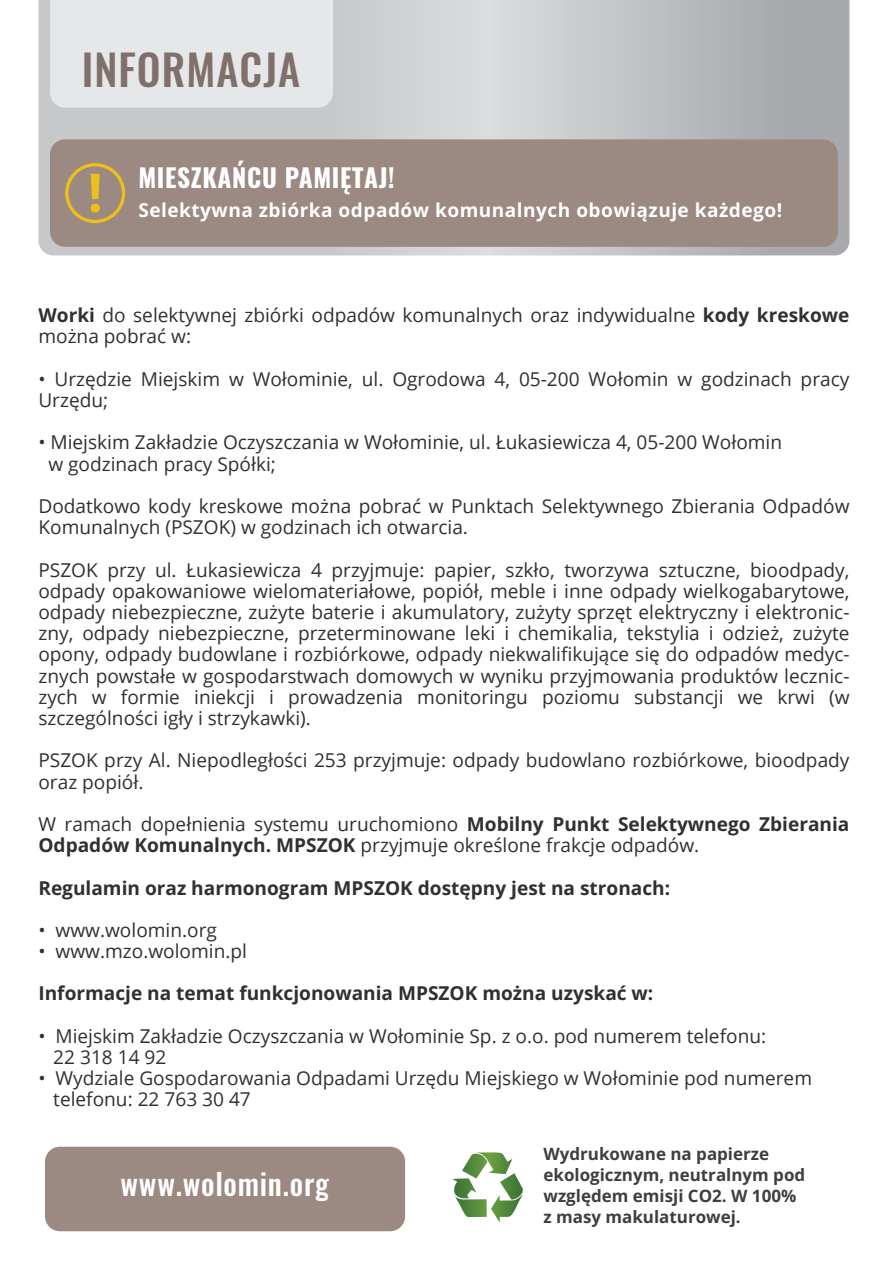
<style>
.page{position:relative;width:893px;height:1263px;background:#fff}
.page>*{position:absolute;margin:0;border:0;box-sizing:border-box;transform-origin:0 0}
.t1{font:500 42.45px "Oswald";letter-spacing:.025em;color:#80706b}
.t2{font:500 29.7px "Oswald";letter-spacing:.025em;color:#fff}
.t3{font:700 25.5px "Oswald";letter-spacing:.025em;color:#fff}
.t4{font:19.05px/21.1px "Open Sans";color:#312f30}
.t5{font:700 19.05px "Open Sans";color:#312f30}
.t6{font:700 19.05px "Open Sans";letter-spacing:.025em;color:#fff}
.t7{font:700 16.95px/21.1px "Open Sans";color:#3e3e3f}
.s1{font-weight:700}
</style>
<div class="page">
<svg style="left:38px;top:0;width:811px;height:255px;background:#c4c5c7"></svg>
<div style="left:50px;top:139px;width:788px;height:108px;background:#9b8982;border-radius:15px"></div>
<div style="left:50px;top:0;width:283px;height:108px;background:#e6e7e9"></div>
<div style="left:45px;top:1147px;width:360px;height:84px;background:#9b8982;border-radius:15px"></div>
<svg style="left:65px;top:163px;width:60px;height:60px"></svg>
<svg style="left:452px;top:1152px;width:71px;height:71px"></svg>
<h1 class="t1" style="left:82px;top:40px;width:220px">INFORMACJA</h1>
<h3 class="t3" style="left:138px;top:159px;width:258px">MIESZKAŃCU PAMIĘTAJ!</h3>
<p class="t6" style="left:138px;top:197px;width:645px">Selektywna zbiórka odpadów komunalnych obowiązuje każdego!</p>
<p class="t4" style="left:38px;top:304px;width:812px"><span class="s1">Worki</span> do selektywnej zbiórki odpadów komunalnych oraz indywidualne <span class="s1">kody kreskowe </span>można pobrać w:</p>
<p class="t4" style="left:38px;top:368px;width:812px">• Urzędzie Miejskim w Wołominie, ul. Ogrodowa 4, 05-200 Wołomin w godzinach pracy<br>Urzędu;</p>
<p class="t4" style="left:48px;top:431px;width:735px;text-indent:-10px">• Miejskim Zakładzie Oczyszczania w Wołominie, ul. Łukasiewicza 4, 05-200 Wołomin w godzinach pracy Spółki;</p>
<p class="t4" style="left:38px;top:495px;width:813px">Dodatkowo kody kreskowe można pobrać w Punktach Selektywnego Zbierania Odpadów<br>Komunalnych (PSZOK) w godzinach ich otwarcia.</p>
<p class="t4" style="left:38px;top:558px;width:813px;text-align:justify">PSZOK przy ul. Łukasiewicza 4 przyjmuje: papier, szkło, tworzywa sztuczne, bioodpady, odpady opakowaniowe wielomateriałowe, popiół, meble i inne odpady wielkogabarytowe, odpady niebezpieczne, zużyte baterie i akumulatory, zużyty sprzęt elektryczny i elektronic&shy;zny, odpady niebezpieczne, przeterminowane leki i chemikalia, tekstylia i odzież, zużyte opony, odpady budowlane i rozbiórkowe, odpady niekwalifikujące się do odpadów medyc&shy;znych powstałe w gospodarstwach domowych w wyniku przyjmowania produktów lecznic&shy;zych w formie iniekcji i prowadzenia monitoringu poziomu substancji we krwi (w szczególności igły i strzykawki).</p>
<p class="t4" style="left:38px;top:749px;width:813px">PSZOK przy Al. Niepodległości 253 przyjmuje: odpady budowlano rozbiórkowe, bioodpady oraz popiół.</p>
<p class="t4" style="left:38px;top:813px;width:812px">W ramach dopełnienia systemu uruchomiono <span class="s1">Mobilny Punkt Selektywnego Zbierania<br>Odpadów Komunalnych. MPSZOK</span> przyjmuje określone frakcje odpadów.</p>
<p class="t5" style="left:38px;top:874px;width:633px">Regulamin oraz harmonogram MPSZOK dostępny jest na stronach:</p>
<p class="t4" style="left:38px;top:919px;width:180px">• www.wolomin.org</p>
<p class="t4" style="left:38px;top:940px;width:210px">• www.mzo.wolomin.pl</p>
<p class="t5" style="left:38px;top:980px;width:616px">Informacje na temat funkcjonowania MPSZOK można uzyskać w:</p>
<p class="t4" style="left:53px;top:1025px;width:714px;text-indent:-15px">• Miejskim Zakładzie Oczyszczania w Wołominie Sp. z o.o. pod numerem telefonu:<br>22 318 14 92</p>
<p class="t4" style="left:53px;top:1067px;width:760px;text-indent:-15px">• Wydziale Gospodarowania Odpadami Urzędu Miejskiego w Wołominie pod numerem telefonu: 22 763 30 47</p>
<h2 class="t2" style="left:121px;top:1163px;width:210px">www.wolomin.org</h2>
<p class="t7" style="left:543px;top:1142px;width:263px">Wydrukowane na papierze ekologicznym, neutralnym pod względem emisji CO2. W 100% z masy makulaturowej.</p>
</div>
